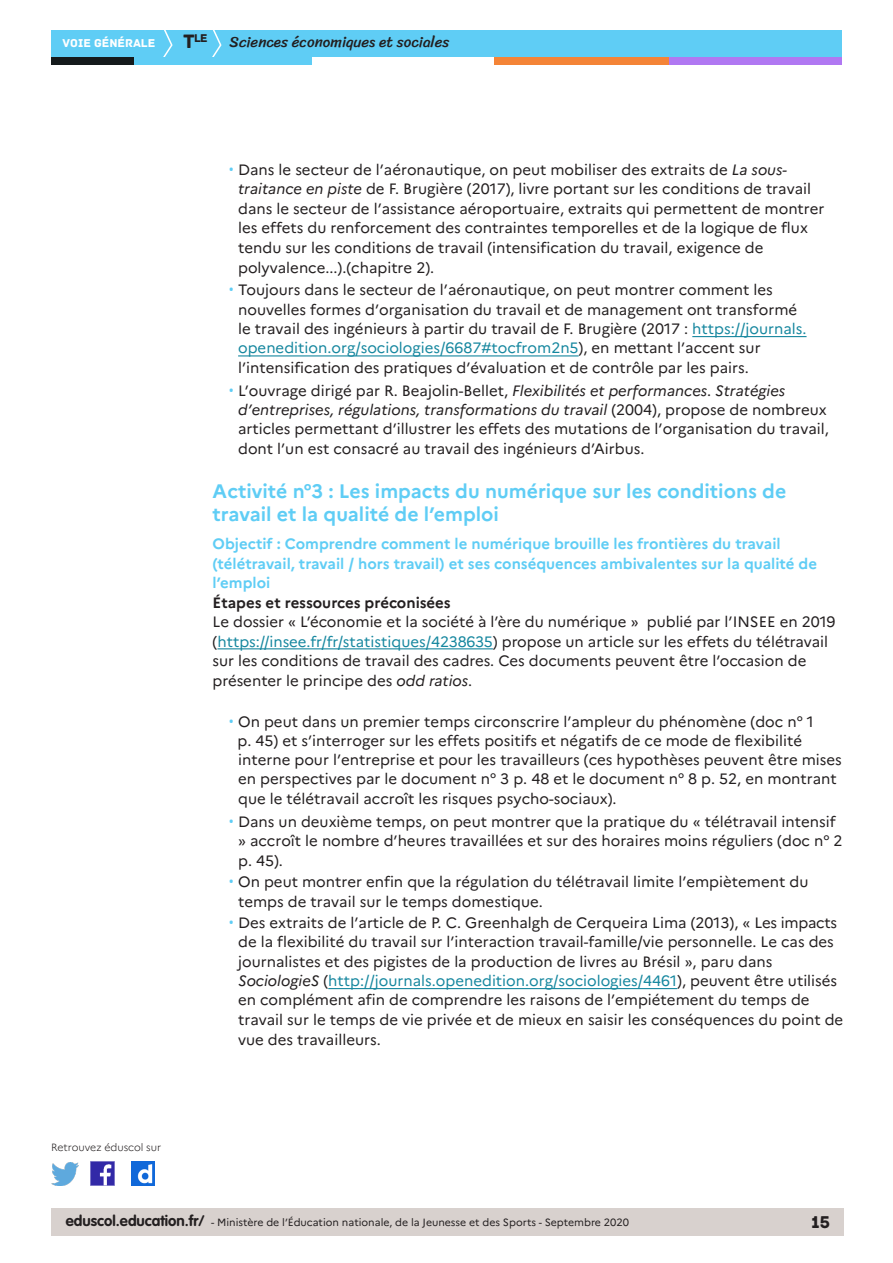
<style>
.page{position:relative;width:893px;height:1263px;background:#fff}
.page>*{position:absolute;margin:0;border:0;box-sizing:border-box;transform-origin:0 0}
._03_titre_2{font:700 19.5px/23.4px "Marianne";color:#5fcdf5}
.t1{font:18px "Archive";color:#231f20}
.Texte_courant{font:15px/19.5px "Marianne";color:#231f20}
._04_titre_3{font:700 15px/19.5px "Marianne";color:#5fcdf5}
.t2{font:15px "Sriracha";color:#231f20}
._04_titre_4{font:700 15px "Marianne";letter-spacing:-.005em;color:#231f20}
.t3{font:12px "Archive";color:#fff}
.t4{font:11.85px "Archive";color:#231f20}
.t5{font:10.5px "Marianne";color:#231f20}
.t6{font:300 10.5px "Marianne";color:#231f20}
.s1{font-size:20.4px}
.s2{font-family:"Roboto";color:#5fcdf5}
.s3{font-style:italic}
.s4{color:#16879f}
.s5{font-family:"VAG Rounded Std";font-weight:700;font-size:15px}
</style>
<div class="page">
<div style="left:51px;top:1209px;width:792px;height:27px;background:#d8d1ce"></div>
<div style="left:51px;top:30px;width:791px;height:27px;background:#5fcdf5"></div>
<svg style="left:163px;top:30px;width:10px;height:27px"></svg>
<svg style="left:212px;top:30px;width:10px;height:27px"></svg>
<div style="left:133px;top:57px;width:179px;height:8px;background:#5fcdf5"></div>
<div style="left:51px;top:57px;width:82px;height:8px;background:#141a1c"></div>
<div style="left:667px;top:57px;width:175px;height:8px;background:#b078f2"></div>
<div style="left:494px;top:57px;width:175px;height:8px;background:#f48437"></div>
<img style="left:91px;top:1162px;width:23px;height:23px">
<img style="left:51px;top:1163px;width:28px;height:22px">
<img style="left:132px;top:1162px;width:22px;height:23px">
<hr style="left:217px;top:648px;width:276px;height:1px;background:#16879f">
<hr style="left:692px;top:336px;width:114px;height:1px;background:#16879f">
<hr style="left:238px;top:355px;width:341px;height:1px;background:#16879f">
<hr style="left:328px;top:988px;width:349px;height:1px;background:#16879f">
<p class="t4" style="left:183px;top:31px;width:26px"><span class="s1">T</span>le</p>
<p class="t3" style="left:63px;top:36px;width:94px">VOIE GÉNÉRALE</p>
<p class="t2" style="left:230px;top:33px;width:221px">Sciences économiques et sociales</p>
<p class="t6" style="left:51px;top:1141px;width:112px">Retrouvez éduscol sur</p>
<p class="Texte_courant" style="left:238px;top:159px;width:588px;text-indent:-9px"><span class="s2">•</span> Dans le secteur de l’aéronautique, on peut mobiliser des extraits de <span class="s3">La sous&shy;traitance en piste</span> de F. Brugière (2017), livre portant sur les conditions de travail dans le secteur de l’assistance aéroportuaire, extraits qui permettent de montrer les effets du renforcement des contraintes temporelles et de la logique de flux tendu sur les conditions de travail (intensification du travail, exigence de polyvalence...).(chapitre 2).</p>
<p class="Texte_courant" style="left:238px;top:280px;width:570px;text-indent:-9px"><span class="s2">•</span> Toujours dans le secteur de l’aéronautique, on peut montrer comment les nouvelles formes d’organisation du travail et de management ont transformé le travail des ingénieurs à partir du travail de F. Brugière (2017 : <span class="s4">https://journals. openedition.org/sociologies/6687#tocfrom2n5</span>), en mettant l’accent sur l’intensification des pratiques d’évaluation et de contrôle par les pairs.</p>
<p class="Texte_courant" style="left:238px;top:381px;width:592px;text-indent:-9px"><span class="s2">•</span> L’ouvrage dirigé par R. Beajolin-Bellet, <span class="s3">Flexibilités et performances</span>. <span class="s3">Stratégies d’entreprises, régulations, transformations du travail</span> (2004), propose de nombreux articles permettant d’illustrer les effets des mutations de l’organisation du travail, dont l’un est consacré au travail des ingénieurs d’Airbus.</p>
<p class="_03_titre_2" style="left:213px;top:479px;width:575px">Activité n°3 : Les impacts du numérique sur les conditions de travail et la qualité de l’emploi</p>
<p class="_04_titre_3" style="left:213px;top:534px;width:606px">Objectif : Comprendre comment le numérique brouille les frontières du travail (télétravail, travail / hors travail) et ses conséquences ambivalentes sur la qualité de l’emploi</p>
<p class="_04_titre_4" style="left:213px;top:593px;width:240px">Étapes et ressources préconisées</p>
<p class="Texte_courant" style="left:213px;top:612px;width:624px">Le dossier « L’économie et la société à l’ère du numérique » publié par l’INSEE en 2019 (<span class="s4">https://insee.fr/fr/statistiques/4238635</span>) propose un article sur les effets du télétravail sur les conditions de travail des cadres. Ces documents peuvent être l’occasion de présenter le principe des <span class="s3">odd ratios</span>.</p>
<p class="Texte_courant" style="left:238px;top:712px;width:606px;text-indent:-9px"><span class="s2">•</span> On peut dans un premier temps circonscrire l’ampleur du phénomène (doc n° 1<br>p. 45) et s’interroger sur les effets positifs et négatifs de ce mode de flexibilité interne pour l’entreprise et pour les travailleurs (ces hypothèses peuvent être mises en perspectives par le document n° 3 p. 48 et le document n° 8 p. 52, en montrant que le télétravail accroît les risques psycho-sociaux).</p>
<p class="Texte_courant" style="left:238px;top:812px;width:606px;text-indent:-9px"><span class="s2">•</span> Dans un deuxième temps, on peut montrer que la pratique du « télétravail intensif » accroît le nombre d’heures travaillées et sur des horaires moins réguliers (doc n° 2 p. 45).</p>
<p class="Texte_courant" style="left:238px;top:872px;width:572px;text-indent:-9px"><span class="s2">•</span> On peut montrer enfin que la régulation du télétravail limite l’empiètement du temps de travail sur le temps domestique.</p>
<p class="Texte_courant" style="left:238px;top:913px;width:607px;text-indent:-9px"><span class="s2">•</span> Des extraits de l’article de P. C. Greenhalgh de Cerqueira Lima (2013), « Les impacts de la flexibilité du travail sur l’interaction travail-famille/vie personnelle. Le cas des journalistes et des pigistes de la production de livres au Brésil », paru dans <span class="s3">SociologieS</span> (<span class="s4">http://journals.openedition.org/sociologies/4461</span>), peuvent être utilisés en complément afin de comprendre les raisons de l’empiétement du temps de travail sur le temps de vie privée et de mieux en saisir les conséquences du point de vue des travailleurs.</p>
<p class="t5" style="left:66px;top:1216px;width:565px"><span class="s5">eduscol.education.fr/</span> - Ministère de l’Éducation nationale, de la Jeunesse et des Sports - Septembre 2020</p>
<p class="t1" style="left:811px;top:1211px;width:20px">15</p>
</div>
